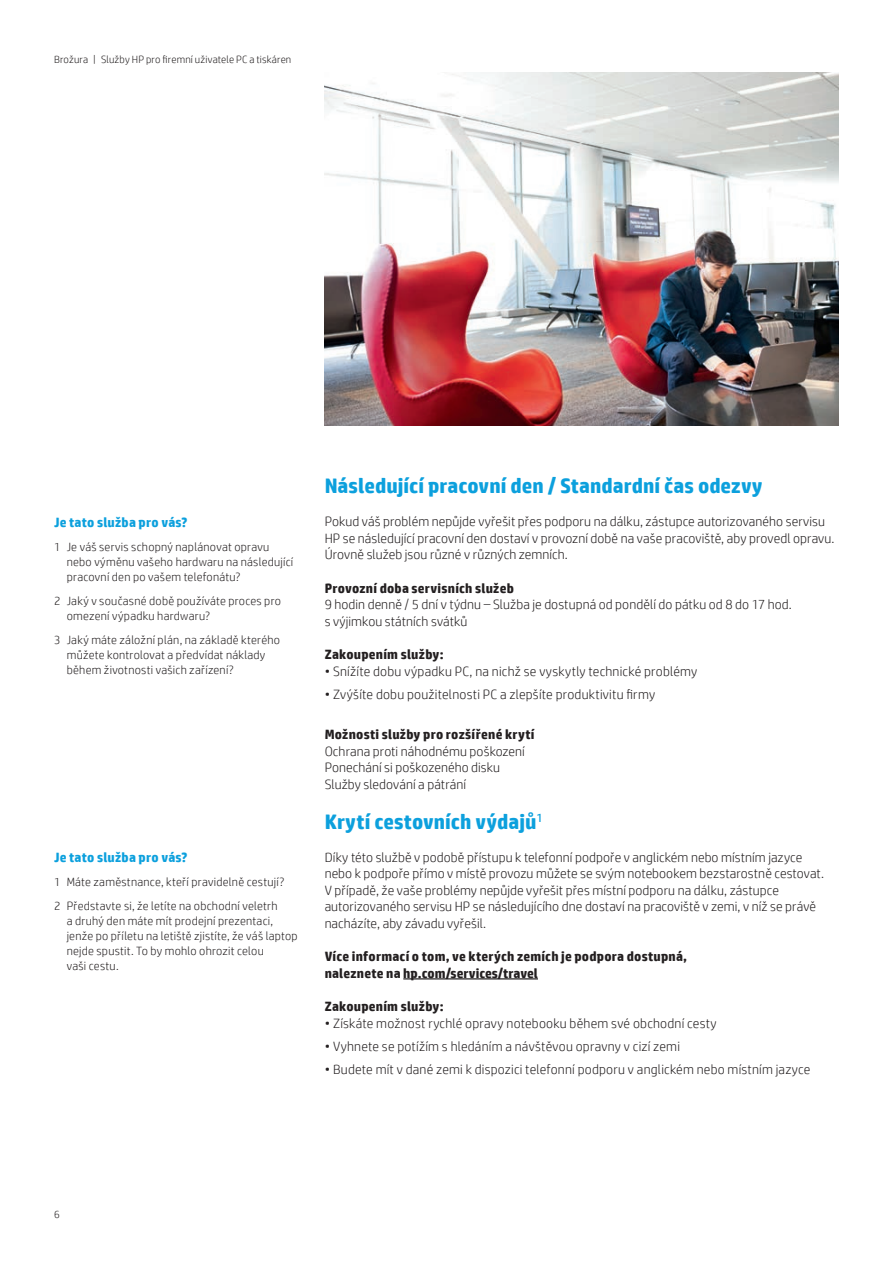
<style>
.page{position:relative;width:893px;height:1263px;background:#fff}
.page>*{position:absolute;margin:0;border:0;box-sizing:border-box;transform-origin:0 0}
.t1{font:700 21px "HP Simplified";letter-spacing:.005em;color:#0ca0dd}
.t2{font:300 13.5px/16.5px "HP Simplified";letter-spacing:.005em;color:#231f20}
.t3{font:700 13.5px/16.5px "HP Simplified";letter-spacing:.015em;color:#231f20}
.t4{font:700 13.5px "HP Simplified";letter-spacing:.015em;color:#0ca0dd}
.t5{font:300 12px/15px "HP Simplified";letter-spacing:.02em;color:#231f20}
.t6{font:300 10.5px "HP Simplified";letter-spacing:.015em;color:#231f20}
</style>
<div class="page">
<img style="left:324px;top:72px;width:515px;height:353px">
<hr style="left:403px;top:978px;width:135px;height:1px;background:#231f20">
<p class="t6" style="left:54px;top:52px;width:239px">Brožura | Služby HP pro firemní uživatele PC a tiskáren</p>
<p class="t4" style="left:54px;top:513px;width:135px">Je tato služba pro vás?</p>
<p class="t5" style="left:67px;top:539px;width:228px;text-indent:-13px">1 Je váš servis schopný naplánovat opravu nebo výměnu vašeho hardwaru na následující pracovní den po vašem telefonátu?</p>
<p class="t5" style="left:67px;top:593px;width:216px;text-indent:-13px">2 Jaký v současné době používáte proces pro omezení výpadku hardwaru?</p>
<p class="t5" style="left:67px;top:632px;width:215px;text-indent:-13px">3 Jaký máte záložní plán, na základě kterého můžete kontrolovat a předvídat náklady během životnosti vašich zařízení?</p>
<p class="t4" style="left:54px;top:848px;width:135px">Je tato služba pro vás?</p>
<p class="t5" style="left:54px;top:869px;width:232px;line-height:24px">1 Máte zaměstnance, kteří pravidelně cestují?<br>2 Představte si, že letíte na obchodní veletrh</p>
<p class="t5" style="left:67px;top:913px;width:232px">a druhý den máte mít prodejní prezentaci, jenže po příletu na letiště zjistíte, že váš laptop nejde spustit. To by mohlo ohrozit celou<br>vaši cestu.</p>
<h1 class="t1" style="left:325px;top:472px;width:440px">Následující pracovní den / Standardní čas odezvy</h1>
<p class="t2" style="left:325px;top:513px;width:511px">Pokud váš problém nepůjde vyřešit přes podporu na dálku, zástupce autorizovaného servisu<br>HP se následující pracovní den dostaví v provozní době na vaše pracoviště, aby provedl opravu.<br>Úrovně služeb jsou různé v různých zemních.</p>
<p class="t3" style="left:325px;top:580px;width:191px">Provozní doba servisních služeb</p>
<p class="t2" style="left:325px;top:596px;width:469px">9 hodin denně / 5 dní v týdnu – Služba je dostupná od pondělí do pátku od 8 do 17 hod. s výjimkou státních svátků</p>
<p class="t3" style="left:325px;top:646px;width:121px">Zakoupením služby:</p>
<p class="t2" style="left:325px;top:662px;width:374px">• Snížíte dobu výpadku PC, na nichž se vyskytly technické problémy</p>
<p class="t2" style="left:325px;top:685px;width:332px">• Zvýšíte dobu použitelnosti PC a zlepšíte produktivitu firmy</p>
<p class="t3" style="left:325px;top:726px;width:211px">Možnosti služby pro rozšířené krytí</p>
<p class="t2" style="left:325px;top:742px;width:202px">Ochrana proti náhodnému poškození<br>Ponechání si poškozeného disku<br>Služby sledování a pátrání</p>
<h1 class="t1" style="left:325px;top:808px;width:220px">Krytí cestovních výdajů<sup>1</sup></h1>
<p class="t2" style="left:325px;top:848px;width:501px">Díky této službě v podobě přístupu k telefonní podpoře v anglickém nebo místním jazyce nebo k podpoře přímo v místě provozu můžete se svým notebookem bezstarostně cestovat.<br>V případě, že vaše problémy nepůjde vyřešit přes místní podporu na dálku, zástupce autorizovaného servisu HP se následujícího dne dostaví na pracoviště v zemi, v níž se právě nacházíte, aby závadu vyřešil.</p>
<p class="t3" style="left:325px;top:948px;width:364px">Více informací o tom, ve kterých zemích je podpora dostupná, naleznete na hp.com/services/travel</p>
<p class="t3" style="left:325px;top:998px;width:121px">Zakoupením služby:</p>
<p class="t2" style="left:325px;top:1014px;width:394px">• Získáte možnost rychlé opravy notebooku během své obchodní cesty</p>
<p class="t2" style="left:325px;top:1037px;width:357px">• Vyhnete se potížím s hledáním a návštěvou opravny v cizí zemi</p>
<p class="t2" style="left:325px;top:1061px;width:487px">• Budete mít v dané zemi k dispozici telefonní podporu v anglickém nebo místním jazyce</p>
<p class="t6" style="left:54px;top:1207px;width:7px">6</p>
</div>
